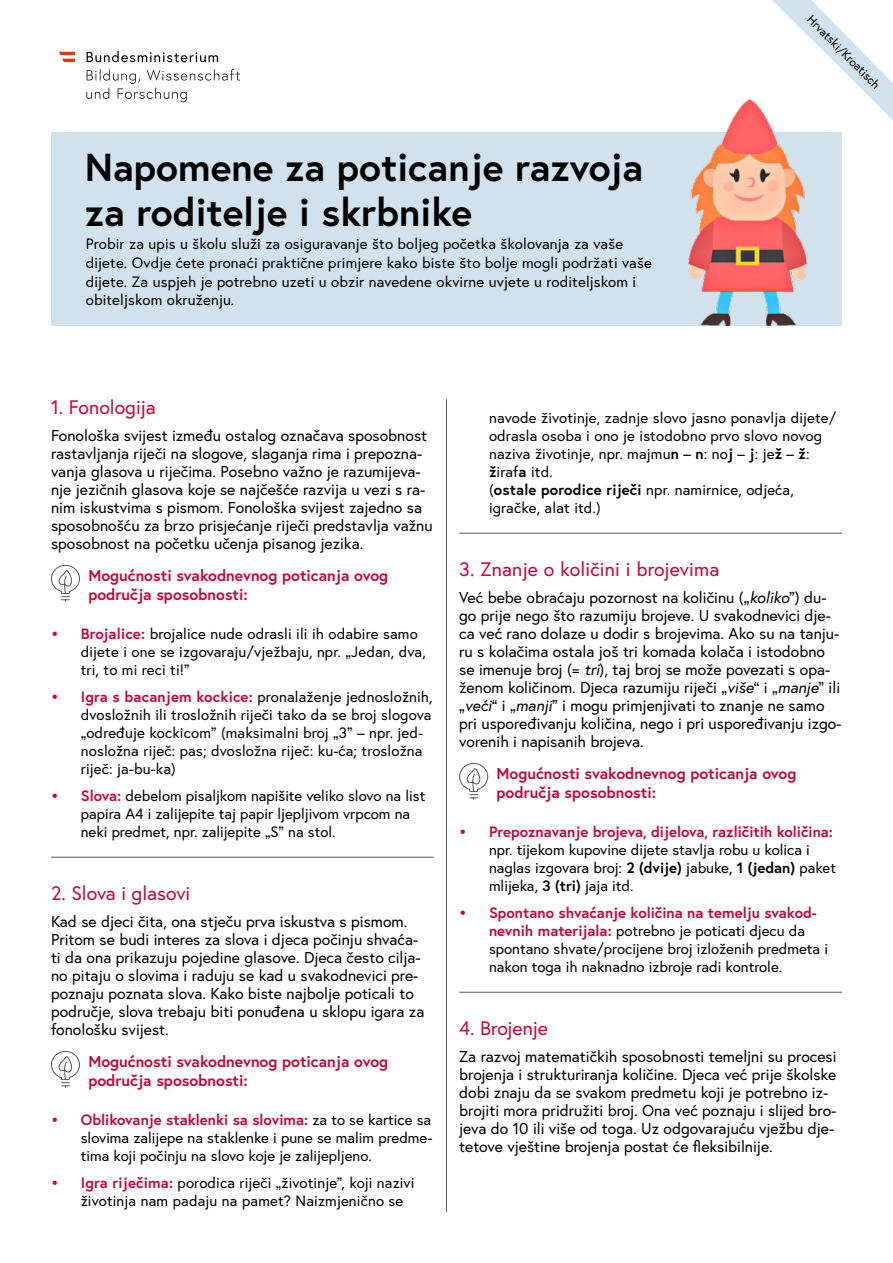
<style>
.page{position:relative;width:893px;height:1263px;background:#fff}
.page>*{position:absolute;margin:0;border:0;box-sizing:border-box;transform-origin:0 0}
.Ü1{font:700 39px/45px "Europa Austria";color:#000}
.Ü3_Linie{font:19.5px "Europa Austria";color:#ca0538}
.fließtext{font:19.5px "Europa Austria";color:#ca0538}
.fließtext-2{font:15.75px/18px "Europa Austria";color:#000}
.Ü4{font:700 15.75px/18.9px "Europa Austria";color:#ca0538}
.fließtext_cover{font:15px/18px "Europa Austria";letter-spacing:.01em;color:#000}
.t1{font:12px "Europa Austria";color:#000}
.s1{font-weight:700;color:#ca0538}
.s2{font-weight:700}
.s3{font-style:italic}
</style>
<div class="page">
<div style="left:51px;top:133px;width:791px;height:193px;background:#d2e2ec"></div>
<svg style="left:86px;top:69px;width:154px;height:33px"></svg>
<svg style="left:87px;top:51px;width:131px;height:11px"></svg>
<svg style="left:59px;top:52px;width:16px;height:10px"></svg>
<img style="left:685px;top:99px;width:123px;height:227px">
<hr style="left:446px;top:399px;width:1px;height:813px;background:#575756">
<svg style="left:772px;top:0;width:121px;height:120px"></svg>
<svg style="left:51px;top:565px;width:29px;height:37px"></svg>
<hr style="left:51px;top:857px;width:383px;height:1px;background:#575756">
<svg style="left:51px;top:1051px;width:29px;height:37px"></svg>
<hr style="left:459px;top:533px;width:383px;height:1px;background:#575756">
<svg style="left:459px;top:763px;width:29px;height:37px"></svg>
<hr style="left:459px;top:992px;width:383px;height:1px;background:#575756">
<p class="Ü1" style="left:85px;top:144px;width:560px">Napomene za poticanje razvoja za roditelje i skrbnike</p>
<p class="fließtext_cover" style="left:86px;top:234px;width:568px;line-height:18.8px">Probir za upis u školu služi za osiguravanje što boljeg početka školovanja za vaše dijete. Ovdje ćete pronaći praktične primjere kako biste što bolje mogli podržati vaše dijete. Za uspjeh je potrebno uzeti u obzir navedene okvirne uvjete u roditeljskom i obiteljskom okruženju.</p>
<p class="t1" style="left:815px;top:12px;width:99px;rotate:45deg">Hrvatski/Kroatisch</p>
<p class="fließtext" style="left:51px;top:395px;width:106px">1. Fonologija</p>
<p class="fließtext-2" style="left:51px;top:426px;width:383px">Fonološka svijest između ostalog označava sposobnost rastavljanja riječi na slogove, slaganja rima i prepozna&shy;vanja glasova u riječima. Posebno važno je razumijeva&shy;nje jezičnih glasova koje se najčešće razvija u vezi s ra&shy;nim iskustvima s pismom. Fonološka svijest zajedno sa sposobnošću za brzo prisjećanje riječi predstavlja važnu sposobnost na početku učenja pisanog jezika.</p>
<p class="Ü4" style="left:88px;top:565px;width:301px">Mogućnosti svakodnevnog poticanja ovog područja sposobnosti:</p>
<p class="fließtext_cover" style="left:81px;top:624px;width:347px;text-indent:-30px"><span class="s1">• Brojalice:</span> brojalice nude odrasli ili ih odabire samo dijete i one se izgovaraju/vježbaju, npr. „Jedan, dva, tri, to mi reci ti!”</p>
<p class="fließtext_cover" style="left:81px;top:687px;width:353px;text-indent:-30px"><span class="s1">• Igra s bacanjem kockice:</span> pronalaženje jednosložnih, dvosložnih ili trosložnih riječi tako da se broj slogova „određuje kockicom” (maksimalni broj „3” – npr. jed&shy;nosložna riječ: pas; dvosložna riječ: ku-ća; trosložna riječ: ja-bu-ka)</p>
<p class="fließtext_cover" style="left:81px;top:786px;width:346px;text-indent:-30px"><span class="s1">• Slova:</span> debelom pisaljkom napišite veliko slovo na list papira A4 i zalijepite taj papir ljepljivom vrpcom na neki predmet, npr. zalijepite „S” na stol.</p>
<p class="Ü3_Linie" style="left:51px;top:881px;width:141px">2. Slova i glasovi</p>
<p class="fließtext-2" style="left:51px;top:912px;width:375px">Kad se djeci čita, ona stječu prva iskustva s pismom.<br>Pritom se budi interes za slova i djeca počinju shvaća&shy;ti da ona prikazuju pojedine glasove. Djeca često cilja&shy;no pitaju o slovima i raduju se kad u svakodnevici pre&shy;poznaju poznata slova. Kako biste najbolje poticali to područje, slova trebaju biti ponuđena u sklopu igara za fonološku svijest.</p>
<p class="Ü4" style="left:88px;top:1051px;width:301px">Mogućnosti svakodnevnog poticanja ovog područja sposobnosti:</p>
<p class="fließtext_cover" style="left:81px;top:1110px;width:353px;text-align:justify;text-indent:-30px"><span class="s1">• Oblikovanje staklenki sa slovima:</span> za to se kartice sa slovima zalijepe na staklenke i pune se malim predme&shy;tima koji počinju na slovo koje je zalijepljeno.</p>
<p class="fließtext_cover" style="left:81px;top:1173px;width:335px;text-indent:-30px"><span class="s1">• Igra riječima:</span> porodica riječi „životinje”, koji nazivi životinja nam padaju na pamet? Naizmjenično se</p>
<p class="fließtext_cover" style="left:489px;top:408px;width:349px">navode životinje, zadnje slovo jasno ponavlja dijete/ odrasla osoba i ono je istodobno prvo slovo novog naziva životinje, npr. majmu<span class="s2">n</span> – <span class="s2">n</span>: no<span class="s2">j</span> – <span class="s2">j</span>: je<span class="s2">ž</span> – <span class="s2">ž</span>: <span class="s2">ž</span>iraf<span class="s2">a</span> itd.<br>(<span class="s2">ostale porodice riječi</span> npr. namirnice, odjeća, igračke, alat itd.)</p>
<p class="Ü3_Linie" style="left:459px;top:557px;width:262px">3. Znanje o količini i brojevima</p>
<p class="fließtext-2" style="left:459px;top:588px;width:384px">Već bebe obraćaju pozornost na količinu („<span class="s3">koliko</span>”) du&shy;go prije nego što razumiju brojeve. U svakodnevici dje&shy;ca već rano dolaze u dodir s brojevima. Ako su na tanju&shy;ru s kolačima ostala još tri komada kolača i istodobno se imenuje broj (= <span class="s3">tri</span>), taj broj se može povezati s opa&shy;ženom količinom. Djeca razumiju riječi „<span class="s3">više</span>“ i „<span class="s3">manje</span>” ili „<span class="s3">veći</span>“ i „<span class="s3">manji</span>” i mogu primjenjivati to znanje ne samo pri uspoređivanju količina, nego i pri uspoređivanju izgo&shy;vorenih i napisanih brojeva.</p>
<p class="Ü4" style="left:497px;top:763px;width:301px">Mogućnosti svakodnevnog poticanja ovog područja sposobnosti:</p>
<p class="fließtext_cover" style="left:489px;top:822px;width:348px;text-indent:-30px"><span class="s1">• Prepoznavanje brojeva, dijelova, različitih količina: </span>npr. tijekom kupovine dijete stavlja robu u kolica i naglas izgovara broj: <span class="s2">2 (dvije)</span> jabuke, <span class="s2">1 (jedan)</span> paket mlijeka, <span class="s2">3 (tri)</span> jaja itd.</p>
<p class="fließtext_cover" style="left:489px;top:903px;width:340px;text-indent:-30px"><span class="s1">• Spontano shvaćanje količina na temelju svakod&shy;nevnih materijala:</span> potrebno je poticati djecu da spontano shvate/procijene broj izloženih predmeta i nakon toga ih naknadno izbroje radi kontrole.</p>
<p class="Ü3_Linie" style="left:459px;top:1016px;width:90px">4. Brojenje</p>
<p class="fließtext-2" style="left:459px;top:1047px;width:379px">Za razvoj matematičkih sposobnosti temeljni su procesi brojenja i strukturiranja količine. Djeca već prije školske dobi znaju da se svakom predmetu koji je potrebno iz&shy;brojiti mora pridružiti broj. Ona već poznaju i slijed bro&shy;jeva do 10 ili više od toga. Uz odgovarajuću vježbu dje&shy;tetove vještine brojenja postat će fleksibilnije.</p>
</div>
